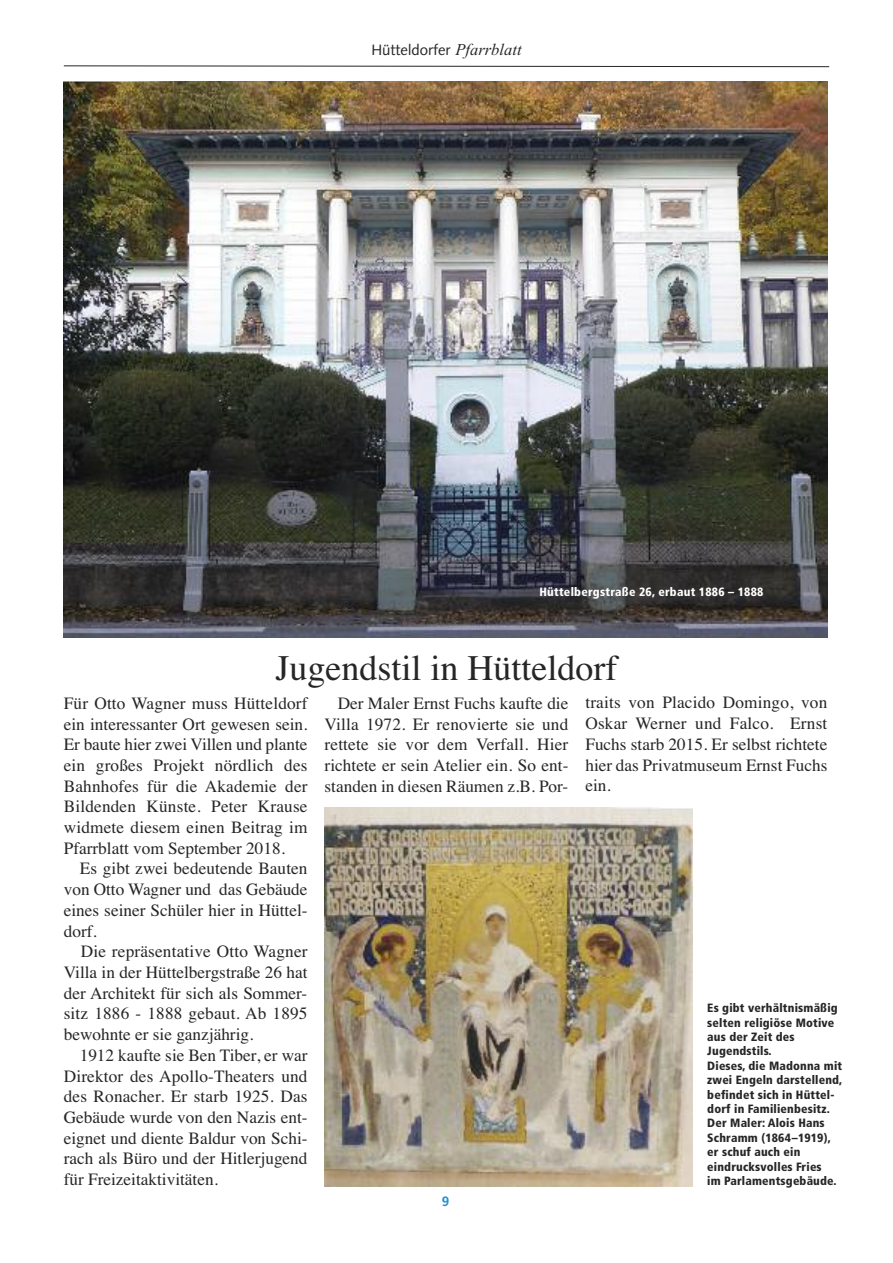
<style>
.page{position:relative;width:893px;height:1263px;background:#fff}
.page>*{position:absolute;margin:0;border:0;box-sizing:border-box;transform-origin:0 0}
.t1{font:36px "Times";color:#272526}
.t2{font:17.25px/20.7px "Times";color:#272526;text-align:justify}
.t3{font:15px "Syntax";color:#272526}
.t4{font:700 13.5px "Frutiger";color:#248fd1}
.t5{font:900 condensed 12px/14.4px "Frutiger";letter-spacing:.015em;color:#272526}
.t6{font:900 condensed 12px "Frutiger";letter-spacing:.02em;color:#fff}
.s1{font-family:"Times New Roman";font-style:italic;font-size:16.5px}
</style>
<div class="page">
<svg style="left:64px;top:66px;width:765px;height:1px"></svg>
<img style="left:64px;top:82px;width:764px;height:555px">
<img style="left:325px;top:808px;width:367px;height:378px">
<p class="t3" style="left:371px;top:44px;width:152px">Hütteldorfer <span class="s1">Pfarrblatt</span></p>
<p class="t6" style="left:539px;top:587px;width:226px">Hüttelbergstraße 26, erbaut 1886 – 1888</p>
<h1 class="t1" style="left:275px;top:646px;width:343px">Jugendstil in Hütteldorf</h1>
<p class="t2" style="left:64px;top:692px;width:245px">Für Otto Wagner muss Hütteldorf ein interessanter Ort gewesen sein.<br>Er baute hier zwei Villen und plante ein großes Projekt nördlich des Bahnhofes für die Akademie der Bildenden Künste. Peter Krause widmete diesem einen Beitrag im Pfarrblatt vom September 2018.</p>
<p class="t2" style="left:64px;top:858px;width:245px;text-indent:16px">Es gibt zwei bedeutende Bauten von Otto Wagner und das Gebäude eines seiner Schüler hier in Hüttel&shy;dorf.</p>
<p class="t2" style="left:64px;top:941px;width:245px;text-indent:17px">Die repräsentative Otto Wagner Villa in der Hüttelbergstraße 26 hat der Architekt für sich als Sommer&shy;sitz 1886 - 1888 gebaut. Ab 1895 bewohnte er sie ganzjährig.</p>
<p class="t2" style="left:64px;top:1044px;width:245px;text-indent:16px">1912 kaufte sie Ben Tiber, er war Direktor des Apollo-Theaters und des Ronacher. Er starb 1925. Das Gebäude wurde von den Nazis ent&shy;eignet und diente Baldur von Schi&shy;rach als Büro und der Hitlerjugend für Freizeitaktivitäten.</p>
<p class="t2" style="left:325px;top:692px;width:245px;text-indent:13px">Der Maler Ernst Fuchs kaufte die Villa 1972. Er renovierte sie und rettete sie vor dem Verfall. Hier richtete er sein Atelier ein. So ent&shy;standen in diesen Räumen z.B. Por-</p>
<p class="t2" style="left:585px;top:692px;width:243px">traits von Placido Domingo, von Oskar Werner und Falco. Ernst Fuchs starb 2015. Er selbst richtete hier das Privatmuseum Ernst Fuchs ein.</p>
<p class="t5" style="left:707px;top:1002px;width:137px">Es gibt verhältnismäßig selten religiöse Motive aus der Zeit des<br>Jugendstils.<br>Dieses, die Madonna mit zwei Engeln darstellend, befindet sich in Hüttel&shy;dorf in Familienbesitz.<br>Der Maler: Alois Hans<br>Schramm (1864–1919), er schuf auch ein eindrucksvolles Fries<br>im Parlamentsgebäude.</p>
<p class="t4" style="left:442px;top:1196px;width:9px">9</p>
</div>
